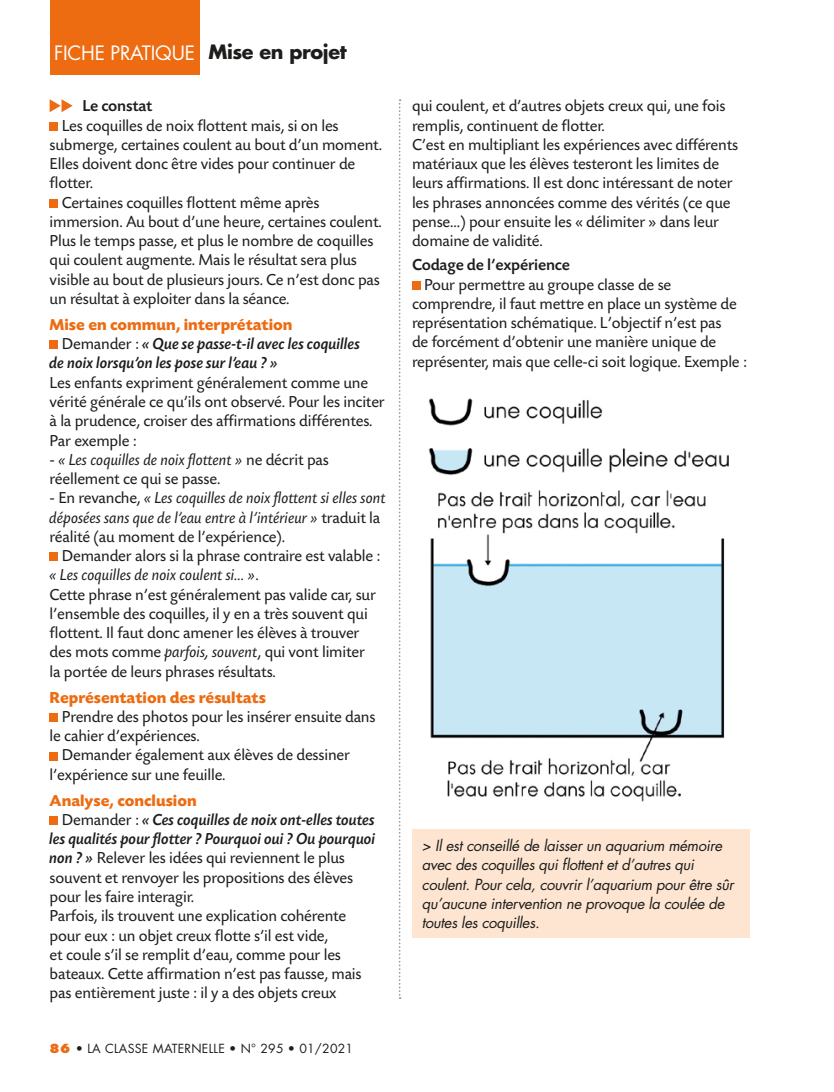
<style>
.page{position:relative;width:834px;height:1092px;background:#fff}
.page>*{position:absolute;margin:0;border:0;box-sizing:border-box;transform-origin:0 0}
.t1{font:19.25px "Futura";letter-spacing:-.01em;color:#fff}
.Surtitre_fiche_noir{font:700 19.25px "Futura";letter-spacing:-.02em;color:#1d1d1b}
.Texte_courant_fiche{font:16.62px/19.2px "Today SB";letter-spacing:-.01em;color:#1d1d1b}
.Texte_courant_fiche-2{font:italic 16.62px/19.2px "Today SB";letter-spacing:-.01em;color:#1d1d1b}
.Texte_courant_fiche-3{font:16.62px/19.2px "Today SB Med Ita";letter-spacing:-.01em;color:#1d1d1b}
.Etape-2020{font:700 16.62px "Today SB";color:#ed6c12}
.Sous_titre_2-New{font:500 16.62px "Today SB";letter-spacing:-.01em;color:#1d1d1b}
.Inter-2020{font:italic 14.88px/19.2px "Futura";letter-spacing:-.02em;color:#1d1d1b}
.t2{font:12.25px "Futura";letter-spacing:.02em;color:#1d1d1b}
.s1{font-family:"Today SB"}
.s2{font-style:italic}
.s3{font-style:normal}
.s4{font-family:"Today SB Med Ita"}
.s5{font-weight:800;color:#ed6c12}
</style>
<div class="page">
<div style="left:50px;top:0;width:149px;height:75px;background:#ed6c12"></div>
<svg style="left:398px;top:99px;width:2px;height:899px"></svg>
<div style="left:50px;top:122px;width:8px;height:9px;background:#ed6c12"></div>
<div style="left:50px;top:199px;width:8px;height:9px;background:#ed6c12"></div>
<div style="left:50px;top:340px;width:8px;height:9px;background:#ed6c12"></div>
<div style="left:50px;top:552px;width:8px;height:9px;background:#ed6c12"></div>
<div style="left:50px;top:713px;width:8px;height:8px;background:#ed6c12"></div>
<div style="left:50px;top:751px;width:8px;height:9px;background:#ed6c12"></div>
<div style="left:50px;top:816px;width:8px;height:8px;background:#ed6c12"></div>
<div style="left:412px;top:281px;width:8px;height:8px;background:#ed6c12"></div>
<img style="left:428px;top:398px;width:301px;height:404px">
<div style="left:412px;top:829px;width:337px;height:108px;background:#fde5d2"></div>
<svg style="left:50px;top:99px;width:23px;height:13px"></svg>
<p class="t1" style="left:54px;top:41px;width:142px">FICHE PRATIQUE</p>
<p class="Surtitre_fiche_noir" style="left:208px;top:39px;width:140px">Mise en projet</p>
<p class="Sous_titre_2-New" style="left:83px;top:97px;width:71px">Le constat</p>
<p class="Texte_courant_fiche" style="left:50px;top:116px;width:334px;text-indent:12px">Les coquilles de noix flottent mais, si on les submerge, certaines coulent au bout d’un moment.<br>Elles doivent donc être vides pour continuer de flotter.</p>
<p class="Texte_courant_fiche" style="left:50px;top:193px;width:333px;text-indent:12px">Certaines coquilles flottent même après immersion. Au bout d’une heure, certaines coulent.<br>Plus le temps passe, et plus le nombre de coquilles qui coulent augmente. Mais le résultat sera plus visible au bout de plusieurs jours. Ce n’est donc pas un résultat à exploiter dans la séance.</p>
<p class="Etape-2020" style="left:50px;top:315px;width:244px">Mise en commun, interprétation</p>
<p class="Texte_courant_fiche-3" style="left:50px;top:335px;width:312px;text-indent:12px"><span class="s1">Demander :</span> « Que se passe-t-il avec les coquilles de noix lorsqu’on les pose sur l’eau ? »</p>
<p class="Texte_courant_fiche" style="left:50px;top:373px;width:336px">Les enfants expriment généralement comme une vérité générale ce qu’ils ont observé. Pour les inciter à la prudence, croiser des affirmations différentes.<br>Par exemple :</p>
<p class="Texte_courant_fiche" style="left:50px;top:450px;width:281px">- <span class="s2">« Les coquilles de noix flottent »</span> ne décrit pas réellement ce qui se passe.</p>
<p class="Texte_courant_fiche-2" style="left:50px;top:489px;width:338px"><span class="s3">- En revanche,</span> « Les coquilles de noix flottent si elles sont déposées sans que de l’eau entre à l’intérieur » <span class="s3">traduit la réalité (au moment de l’expérience).</span></p>
<p class="Texte_courant_fiche" style="left:50px;top:546px;width:332px;text-indent:12px">Demander alors si la phrase contraire est valable : <span class="s2">« Les coquilles de noix coulent si… »</span>.</p>
<p class="Texte_courant_fiche" style="left:50px;top:585px;width:328px">Cette phrase n’est généralement pas valide car, sur l’ensemble des coquilles, il y en a très souvent qui flottent. Il faut donc amener les élèves à trouver des mots comme <span class="s2">parfois, souvent</span>, qui vont limiter la portée de leurs phrases résultats.</p>
<p class="Etape-2020" style="left:50px;top:688px;width:218px">Représentation des résultats</p>
<p class="Texte_courant_fiche" style="left:50px;top:707px;width:327px;text-indent:12px">Prendre des photos pour les insérer ensuite dans le cahier d’expériences.</p>
<p class="Texte_courant_fiche" style="left:50px;top:746px;width:302px;text-indent:12px">Demander également aux élèves de dessiner l’expérience sur une feuille.</p>
<p class="Etape-2020" style="left:50px;top:791px;width:148px">Analyse, conclusion</p>
<p class="Texte_courant_fiche" style="left:50px;top:810px;width:327px;text-indent:12px">Demander : <span class="s4">« Ces coquilles de noix ont-elles toutes les qualités pour flotter ? Pourquoi oui ? Ou pourquoi non ? »</span> Relever les idées qui reviennent le plus souvent et renvoyer les propositions des élèves pour les faire interagir.</p>
<p class="Texte_courant_fiche" style="left:50px;top:906px;width:313px">Parfois, ils trouvent une explication cohérente pour eux : un objet creux flotte s’il est vide,<br>et coule s’il se remplit d’eau, comme pour les bateaux. Cette affirmation n’est pas fausse, mais pas entièrement juste : il y a des objets creux</p>
<p class="t2" style="left:50px;top:1040px;width:305px"><span class="s5">86</span> • LA CLASSE MATERNELLE • N° 295 • 01/2021</p>
<p class="Texte_courant_fiche" style="left:412px;top:97px;width:315px">qui coulent, et d’autres objets creux qui, une fois remplis, continuent de flotter.</p>
<p class="Texte_courant_fiche" style="left:412px;top:135px;width:328px">C’est en multipliant les expériences avec différents matériaux que les élèves testeront les limites de leurs affirmations. Il est donc intéressant de noter les phrases annoncées comme des vérités (ce que pense…) pour ensuite les « délimiter » dans leur domaine de validité.</p>
<p class="Sous_titre_2-New" style="left:412px;top:256px;width:159px">Codage de l’expérience</p>
<p class="Texte_courant_fiche" style="left:412px;top:275px;width:336px;text-indent:12px">Pour permettre au groupe classe de se comprendre, il faut mettre en place un système de représentation schématique. L’objectif n’est pas<br>de forcément d’obtenir une manière unique de représenter, mais que celle-ci soit logique. Exemple :</p>
<p class="Inter-2020" style="left:422px;top:836px;width:313px">&gt; Il est conseillé de laisser un aquarium mémoire avec des coquilles qui flottent et d’autres qui coulent. Pour cela, couvrir l’aquarium pour être sûr qu’aucune intervention ne provoque la coulée de toutes les coquilles.</p>
</div>
